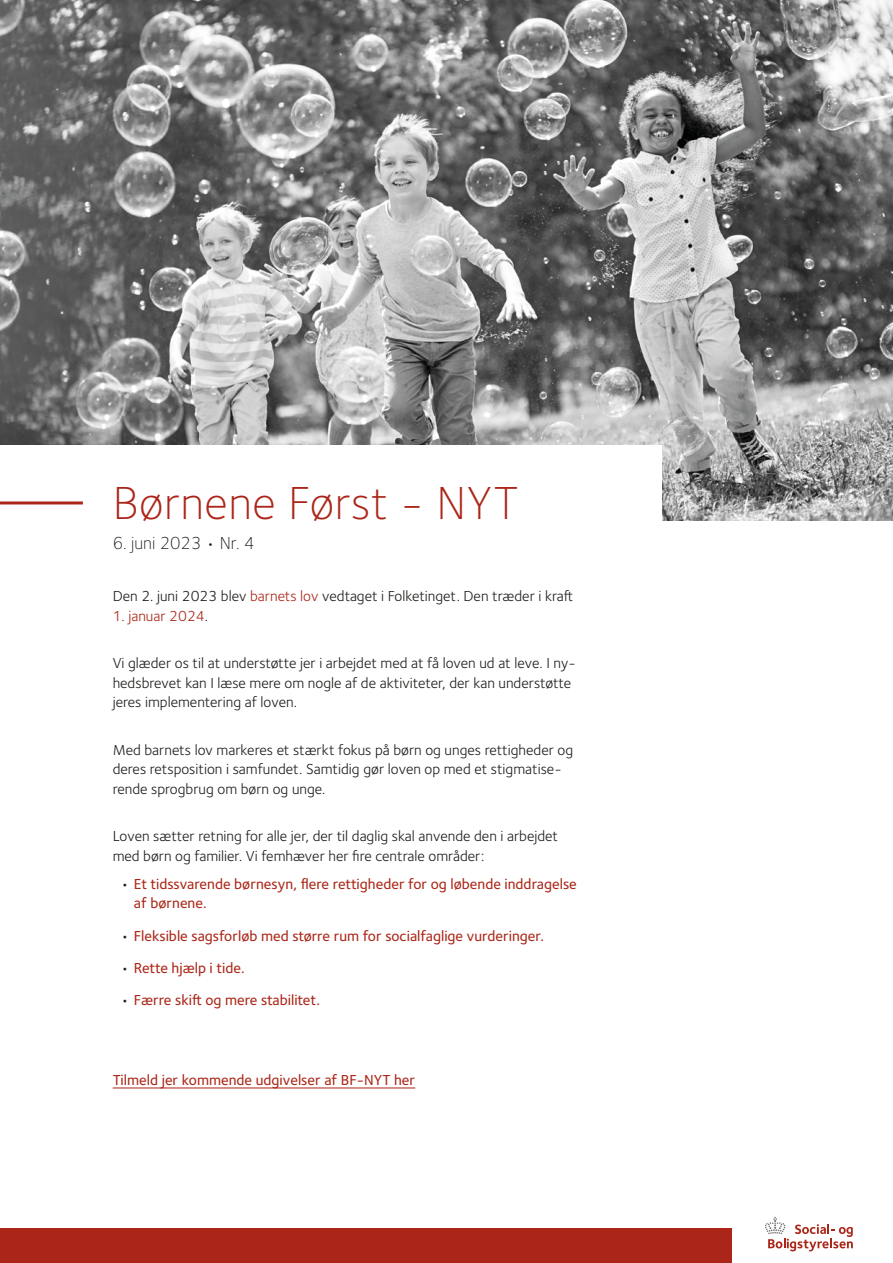
<style>
.page{position:relative;width:893px;height:1263px;background:#fff}
.page>*{position:absolute;margin:0;border:0;box-sizing:border-box;transform-origin:0 0}
.Paragraph_Style_2{font:300 48px "Foundry Sterling";letter-spacing:.01em;color:#ab2618}
.t1{font:300 18px "Foundry Sterling";color:#1d1d1b}
.t2{font:15px/19.5px "Foundry Sterling";color:#1d1d1b}
.t3{font:500 15px/19.5px "Foundry Sterling";color:#ab2618}
.t4{font:15px "Foundry Sterling";color:#ab2618}
.s1{color:#ab2618}
.s2{color:#1d1d1b}
</style>
<div class="page">
<img style="left:0;top:0;width:893px;height:520px">
<div style="left:0;top:445px;width:661px;height:83px;background:#fff"></div>
<div style="left:0;top:1229px;width:731px;height:34px;background:#ab2618"></div>
<hr style="left:113px;top:1087px;width:302px;height:1px;background:#ab2618">
<svg style="left:765px;top:1217px;width:88px;height:34px"></svg>
<hr style="left:0;top:501px;width:83px;height:3px;background:#ab2618">
<h1 class="Paragraph_Style_2" style="left:113px;top:475px;width:408px">Børnene Først - NYT</h1>
<p class="t1" style="left:113px;top:532px;width:143px">6. juni 2023 • Nr. 4</p>
<p class="t2" style="left:113px;top:587px;width:462px">Den 2. juni 2023 blev <span class="s1">barnets lov</span> vedtaget i Folketinget. Den træder i kraft</p>
<p class="t4" style="left:113px;top:607px;width:97px">1. januar 2024<span class="s2">.</span></p>
<p class="t2" style="left:113px;top:654px;width:465px">Vi glæder os til at understøtte jer i arbejdet med at få loven ud at leve. I ny&shy;hedsbrevet kan I læse mere om nogle af de aktiviteter, der kan understøtte jeres implementering af loven.</p>
<p class="t2" style="left:113px;top:740px;width:462px">Med barnets lov markeres et stærkt fokus på børn og unges rettigheder og deres retsposition i samfundet. Samtidig gør loven op med et stigmatise&shy;rende sprogbrug om børn og unge.</p>
<p class="t2" style="left:113px;top:827px;width:447px">Loven sætter retning for alle jer, der til daglig skal anvende den i arbejdet med børn og familier. Vi femhæver her fire centrale områder:</p>
<p class="t3" style="left:134px;top:874px;width:444px;text-indent:-13px"><span class="s2">•</span> Et tidssvarende børnesyn, flere rettigheder for og løbende inddragelse af børnene.</p>
<p class="t3" style="left:121px;top:926px;width:424px"><span class="s2">•</span> Fleksible sagsforløb med større rum for socialfaglige vurderinger.</p>
<p class="t3" style="left:121px;top:958px;width:125px"><span class="s2">•</span> Rette hjælp i tide.</p>
<p class="t3" style="left:121px;top:991px;width:200px"><span class="s2">•</span> Færre skift og mere stabilitet.</p>
<p class="t3" style="left:113px;top:1070px;width:304px">Tilmeld jer kommende udgivelser af BF-NYT her</p>
</div>
